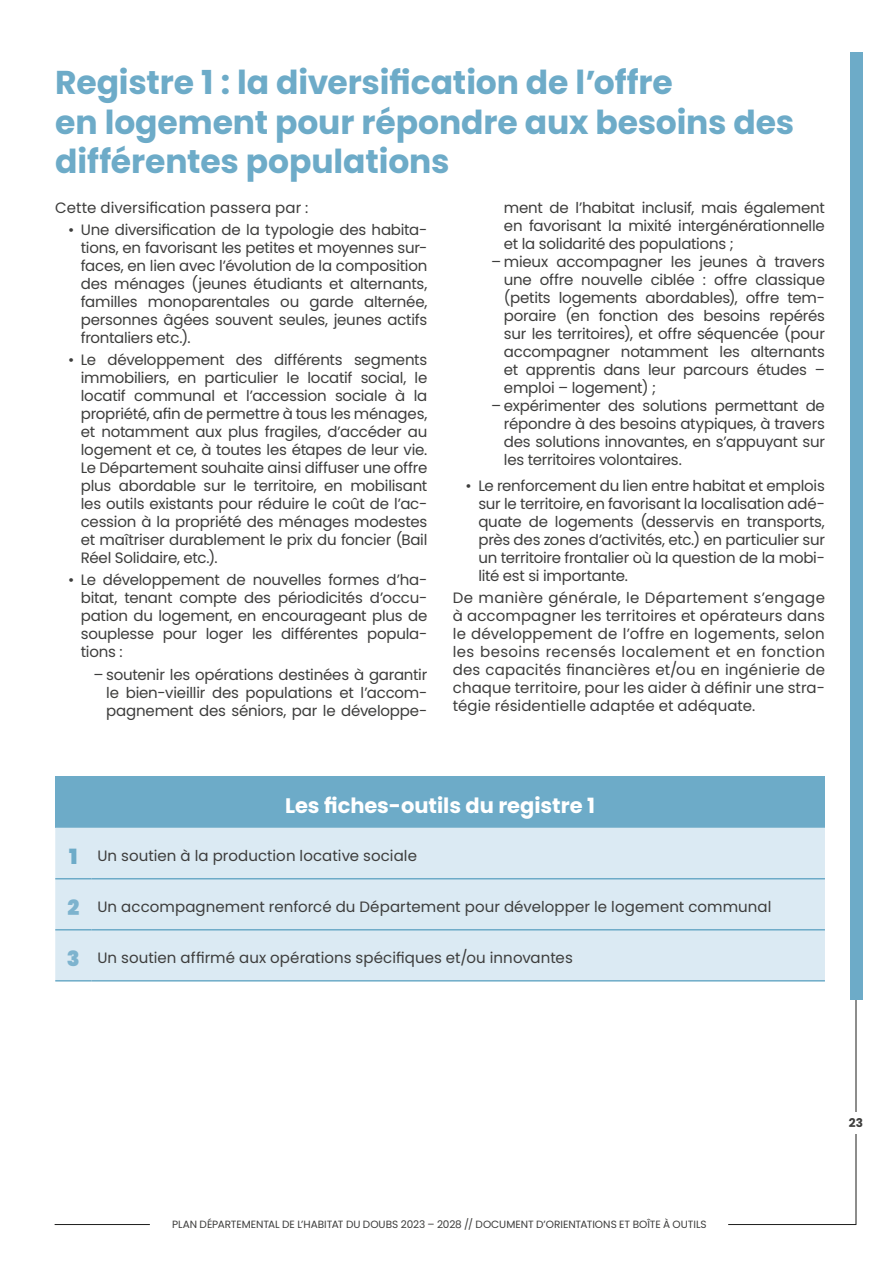
<style>
.page{position:relative;width:893px;height:1263px;background:#fff}
.page>*{position:absolute;margin:0;border:0;box-sizing:border-box;transform-origin:0 0}
.t1{font:700 33px/39.6px "Poppins";letter-spacing:-.005em;color:#6dabc8}
.t2{font:700 21px "Poppins";color:#fff}
.t3{font:900 21px "Poppins";color:#7db3ce}
.t4{font:900 21px "Poppins";color:#6dabc8}
.t5{font:15px/18px "Poppins";letter-spacing:-.015em;color:#3d3d3c;text-align:justify}
.t6{font:15px "Poppins";letter-spacing:.005em;color:#3d3d3c}
.t7{font:700 12px "Poppins";color:#3d3d3c}
.t8{font:10.5px "Poppins";letter-spacing:-.01em;color:#3d3d3c}
</style>
<div class="page">
<hr style="left:728px;top:1224px;width:128px;height:1px;background:#1d1d1b">
<hr style="left:55px;top:1224px;width:95px;height:1px;background:#1d1d1b">
<hr style="left:856px;top:999px;width:1px;height:226px;background:#1d1d1b">
<div style="left:833px;top:1112px;width:45px;height:21px;background:#fff"></div>
<div style="left:55px;top:777px;width:770px;height:51px;background:#6dabc8"></div>
<div style="left:55px;top:828px;width:770px;height:152px;background:#dbeaf3"></div>
<hr style="left:55px;top:878px;width:36px;height:1px;background:#6dabc8">
<hr style="left:91px;top:878px;width:734px;height:1px;background:#6dabc8">
<hr style="left:55px;top:929px;width:36px;height:1px;background:#6dabc8">
<hr style="left:91px;top:929px;width:734px;height:1px;background:#6dabc8">
<hr style="left:55px;top:980px;width:36px;height:1px;background:#6dabc8">
<hr style="left:91px;top:980px;width:734px;height:1px;background:#6dabc8">
<div style="left:850px;top:52px;width:12px;height:947px;background:#6dabc8"></div>
<h2 class="t1" style="left:55px;top:63px;width:741px">Registre 1 : la diversification de l’offre<br>en logement pour répondre aux besoins des différentes populations</h2>
<p class="t6" style="left:55px;top:199px;width:255px">Cette diversification passera par :</p>
<p class="t5" style="left:81px;top:221px;width:348px;text-indent:-13px">• Une diversification de la typologie des habita&shy;tions, en favorisant les petites et moyennes sur&shy;faces, en lien avec l’évolution de la composition des ménages (jeunes étudiants et alternants, familles monoparentales ou garde alternée, personnes âgées souvent seules, jeunes actifs frontaliers etc.).</p>
<p class="t5" style="left:81px;top:351px;width:348px;text-indent:-13px">• Le développement des différents segments immobiliers, en particulier le locatif social, le locatif communal et l’accession sociale à la propriété, afin de permettre à tous les ménages, et notamment aux plus fragiles, d’accéder au logement et ce, à toutes les étapes de leur vie.<br>Le Département souhaite ainsi diffuser une offre plus abordable sur le territoire, en mobilisant les outils existants pour réduire le coût de l’ac&shy;cession à la propriété des ménages modestes et maîtriser durablement le prix du foncier (Bail Réel Solidaire, etc.).</p>
<p class="t5" style="left:81px;top:571px;width:348px;text-indent:-13px">• Le développement de nouvelles formes d’ha&shy;bitat, tenant compte des périodicités d’occu&shy;pation du logement, en encourageant plus de souplesse pour loger les différentes popula&shy;tions :</p>
<p class="t5" style="left:106px;top:665px;width:323px;text-indent:-13px">– soutenir les opérations destinées à garantir le bien-vieillir des populations et l’accom&shy;pagnement des séniors, par le développe-</p>
<p class="t5" style="left:504px;top:198px;width:323px">ment de l’habitat inclusif, mais également en favorisant la mixité intergénérationnelle et la solidarité des populations ;</p>
<p class="t5" style="left:504px;top:252px;width:323px;text-indent:-13px">– mieux accompagner les jeunes à travers une offre nouvelle ciblée : offre classique (petits logements abordables), offre tem&shy;poraire (en fonction des besoins repérés sur les territoires), et offre séquencée (pour accompagner notamment les alternants et apprentis dans leur parcours études – emploi – logement) ;</p>
<p class="t5" style="left:504px;top:396px;width:323px;text-indent:-13px">– expérimenter des solutions permettant de répondre à des besoins atypiques, à travers des solutions innovantes, en s’appuyant sur les territoires volontaires.</p>
<p class="t5" style="left:478px;top:477px;width:348px;text-indent:-13px">• Le renforcement du lien entre habitat et emplois sur le territoire, en favorisant la localisation adé&shy;quate de logements (desservis en transports, près des zones d’activités, etc.) en particulier sur un territoire frontalier où la question de la mobi&shy;lité est si importante.</p>
<p class="t5" style="left:453px;top:589px;width:374px">De manière générale, le Département s’engage à accompagner les territoires et opérateurs dans le développement de l’offre en logements, selon les besoins recensés localement et en fonction des capacités financières et/ou en ingénierie de chaque territoire, pour les aider à définir une stra&shy;tégie résidentielle adaptée et adéquate.</p>
<p class="t2" style="left:285px;top:794px;width:311px">Les fiches-outils du registre 1</p>
<p class="t4" style="left:69px;top:845px;width:10px">1</p>
<p class="t6" style="left:97px;top:847px;width:321px">Un soutien à la production locative sociale</p>
<p class="t3" style="left:67px;top:896px;width:13px">2</p>
<p class="t6" style="left:97px;top:898px;width:676px">Un accompagnement renforcé du Département pour développer le logement communal</p>
<p class="t3" style="left:67px;top:947px;width:14px">3</p>
<p class="t6" style="left:97px;top:949px;width:477px">Un soutien affirmé aux opérations spécifiques et/ou innovantes</p>
<p class="t8" style="left:172px;top:1218px;width:536px">PLAN DÉPARTEMENTAL DE L’HABITAT DU DOUBS 2023 – 2028 // DOCUMENT D’ORIENTATIONS ET BOÎTE À OUTILS</p>
<p class="t7" style="left:849px;top:1115px;width:16px">23</p>
</div>
